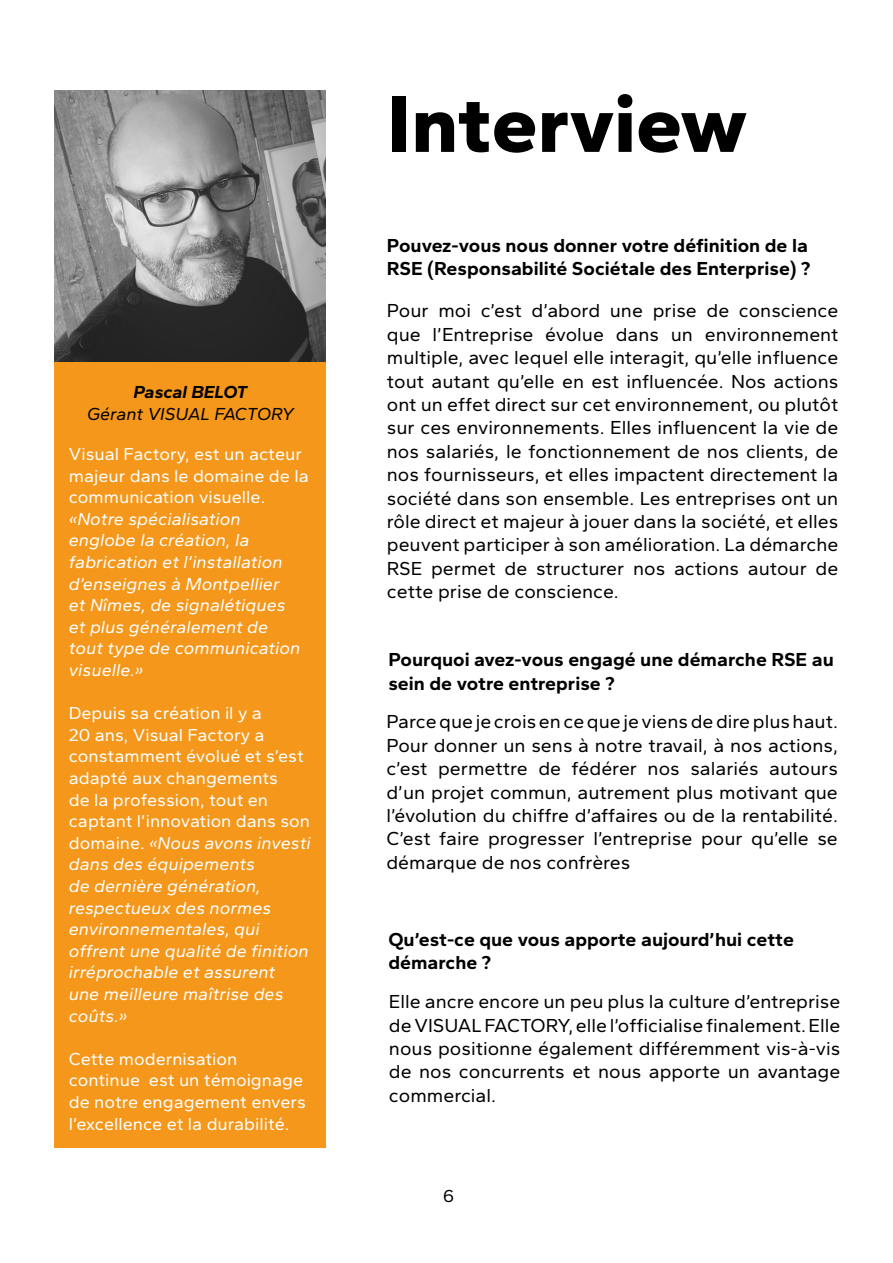
<style>
.page{position:relative;width:893px;height:1263px;background:#fff}
.page>*{position:absolute;margin:0;border:0;box-sizing:border-box;transform-origin:0 0}
.t1{font:800 82.5px "Celebes";color:#000}
.t2{font:19.5px/23.4px "Celebes";color:#000;text-align:justify}
.t3{font:700 19.5px/23.4px "Celebes";color:#000}
.t4{font:italic 18px/21.6px "Celebes";color:#fff}
.t5{font:18px/21.6px "Celebes";color:#fff}
.t6{font:italic 18px "Celebes";color:#000}
.t7{font:italic 700 18px "Celebes";color:#000}
.t8{font:18px "Celebes";color:#000}
.s1{font-style:normal}
</style>
<div class="page">
<div style="left:54px;top:90px;width:272px;height:1057px;background:#f4971a"></div>
<img style="left:54px;top:90px;width:272px;height:272px">
<p class="t7" style="left:133px;top:381px;width:115px">Pascal BELOT</p>
<p class="t6" style="left:87px;top:403px;width:208px">Gérant VISUAL FACTORY</p>
<p class="t5" style="left:69px;top:443px;width:241px">Visual Factory, est un acteur majeur dans le domaine de la communication visuelle.</p>
<p class="t4" style="left:69px;top:508px;width:233px">«Notre spécialisation englobe la création, la fabrication et l’installation d’enseignes à Montpellier et Nîmes, de signalétiques et plus généralement de tout type de communication visuelle.»</p>
<p class="t4" style="left:69px;top:702px;width:243px"><span class="s1">Depuis sa création il y a<br>20 ans, Visual Factory a constamment évolué et s’est adapté aux changements<br>de la profession, tout en captant l’innovation dans son domaine.</span> «Nous avons investi dans des équipements<br>de dernière génération, respectueux des normes environnementales, qui offrent une qualité de finition irréprochable et assurent<br>une meilleure maîtrise des coûts.»</p>
<p class="t5" style="left:69px;top:1048px;width:239px">Cette modernisation continue est un témoignage de notre engagement envers l’excellence et la durabilité.</p>
<h1 class="t1" style="left:387px;top:76px;width:361px">Interview</h1>
<p class="t3" style="left:387px;top:234px;width:425px">Pouvez-vous nous donner votre définition de la<br>RSE (Responsabilité Sociétale des Enterprise) ?</p>
<p class="t2" style="left:387px;top:299px;width:453px">Pour moi c’est d’abord une prise de conscience que l’Entreprise évolue dans un environnement multiple, avec lequel elle interagit, qu’elle influence tout autant qu’elle en est influencée. Nos actions ont un effet direct sur cet environnement, ou plutôt sur ces environnements. Elles influencent la vie de nos salariés, le fonctionnement de nos clients, de nos fournisseurs, et elles impactent directement la société dans son ensemble. Les entreprises ont un rôle direct et majeur à jouer dans la société, et elles peuvent participer à son amélioration. La démarche RSE permet de structurer nos actions autour de cette prise de conscience.</p>
<p class="t3" style="left:388px;top:648px;width:447px">Pourquoi avez-vous engagé une démarche RSE au sein de votre entreprise ?</p>
<p class="t2" style="left:386px;top:710px;width:453px">Parce que je crois en ce que je viens de dire plus haut.<br>Pour donner un sens à notre travail, à nos actions, c’est permettre de fédérer nos salariés autours d’un projet commun, autrement plus motivant que l’évolution du chiffre d’affaires ou de la rentabilité.<br>C’est faire progresser l’entreprise pour qu’elle se démarque de nos confrères</p>
<p class="t3" style="left:388px;top:927px;width:407px">Qu’est-ce que vous apporte aujourd’hui cette démarche ?</p>
<p class="t2" style="left:389px;top:990px;width:453px">Elle ancre encore un peu plus la culture d’entreprise de VISUAL FACTORY, elle l’officialise finalement. Elle nous positionne également différemment vis-à-vis de nos concurrents et nous apporte un avantage commercial.</p>
<p class="t8" style="left:443px;top:1185px;width:13px">6</p>
</div>
